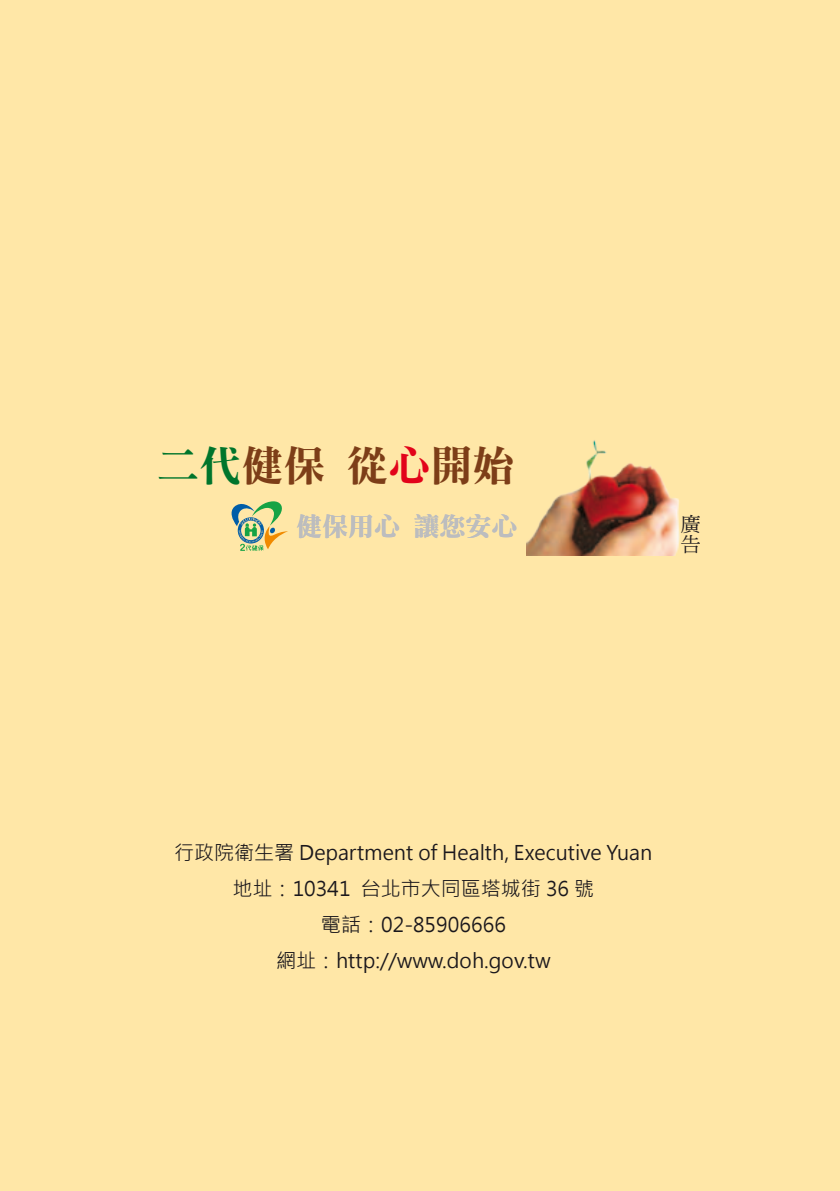
<style>
.page{position:relative;width:840px;height:1191px;background:#fff}
.page>*{position:absolute;margin:0;border:0;box-sizing:border-box;transform-origin:0 0}
.t1{font:42px "DF Li Song Bd WIN BF";color:#7d3e18}
.t2{font:26px "DF Li Song Bd WIN BF";color:#bcbdbf}
.t3{font:20px/36px "Microsoft Jheng Hei";color:#1a171c;text-align:center}
.t4{font:20px/20px "DF Ming Md HK BF";color:#1a171c}
.s1{color:#00752c}
.s2{color:#e2031a}
</style>
<div class="page">
<div style="left:0;top:0;width:839px;height:1191px;background:#ffe7a7"></div>
<img style="left:526px;top:440px;width:154px;height:115px">
<svg style="left:231px;top:501px;width:57px;height:50px"></svg>
<h1 class="t1" style="left:157px;top:444px;width:358px"><span class="s1">二代</span>健保 從<span class="s2">心</span>開始</h1>
<h2 class="t2" style="left:296px;top:513px;width:223px">健保用心 讓您安心</h2>
<p class="t4" style="left:680px;top:514px;width:21px">廣告</p>
<p class="t3" style="left:174px;top:834px;width:479px">行政院衛生署 Department of Health, Executive Yuan地址：10341 台北市大同區塔城街 36 號<br>電話：02-85906666<br>網址：http://www.doh.gov.tw</p>
</div>
